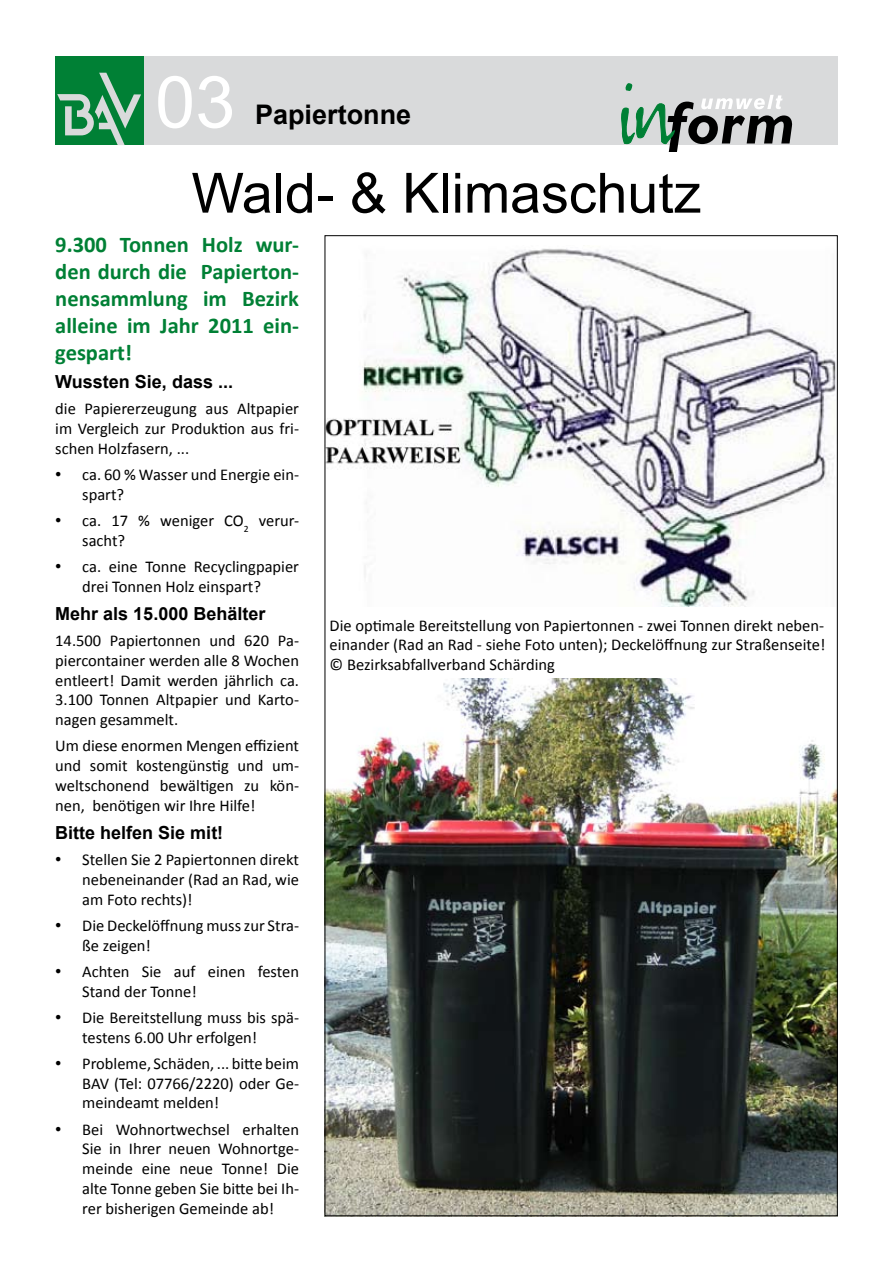
<style>
.page{position:relative;width:893px;height:1263px;background:#fff}
.page>*{position:absolute;margin:0;border:0;box-sizing:border-box;transform-origin:0 0}
.t1{font:72px "Arial";color:#fff}
.t2{font:55.5px "Arial";color:#000}
.t3{font:700 27px "Arial";color:#000}
.t4{font:700 22.5px/27px "Calibri";color:#008035;text-align:justify}
.t5{font:700 18px "Arial";color:#000}
.t6{font:16.5px/19.8px "Calibri";color:#000;text-align:justify}
.s1{font-family:"Times New Roman";font-size:18px}
</style>
<div class="page">
<div style="left:60px;top:57px;width:778px;height:88px;background:#d9dadb"></div>
<div style="left:55px;top:57px;width:88px;height:88px;background:#008035"></div>
<svg style="left:57px;top:73px;width:84px;height:72px"></svg>
<svg style="left:621px;top:83px;width:172px;height:68px"></svg>
<img style="left:327px;top:248px;width:509px;height:358px">
<img style="left:327px;top:678px;width:509px;height:536px">
<h1 class="t1" style="left:155px;top:55px;width:82px">03</h1>
<h3 class="t3" style="left:255px;top:97px;width:158px">Papiertonne</h3>
<h2 class="t2" style="left:192px;top:157px;width:511px">Wald- &amp; Klimaschutz</h2>
<h3 class="t4" style="left:55px;top:231px;width:245px">9.300 Tonnen Holz wur&shy;den durch die Papierton&shy;nensammlung im Bezirk alleine im Jahr 2011 ein&shy;gespart!</h3>
<p class="t5" style="left:55px;top:370px;width:179px">Wussten Sie, dass ...</p>
<p class="t6" style="left:55px;top:399px;width:245px">die Papiererzeugung aus Altpapier im Vergleich zur Produktion aus fri&shy;schen Holzfasern, ...</p>
<p class="t6" style="left:82px;top:465px;width:218px;text-indent:-27px"><span class="s1">•</span> ca. 60 % Wasser und Energie ein&shy;spart?</p>
<p class="t6" style="left:82px;top:511px;width:218px;text-indent:-27px"><span class="s1">•</span> ca. 17 % weniger CO<sub>2</sub> verur&shy;sacht?</p>
<p class="t6" style="left:82px;top:557px;width:218px;text-indent:-27px"><span class="s1">•</span> ca. eine Tonne Recyclingpapier drei Tonnen Holz einspart?</p>
<p class="t5" style="left:55px;top:601px;width:212px">Mehr als 15.000 Behälter</p>
<p class="t6" style="left:55px;top:631px;width:245px">14.500 Papiertonnen und 620 Pa&shy;piercontainer werden alle 8 Wochen entleert! Damit werden jährlich ca.<br>3.100 Tonnen Altpapier und Karto&shy;nagen gesammelt.</p>
<p class="t6" style="left:55px;top:736px;width:245px">Um diese enormen Mengen effizient und somit kostengünstig und um&shy;weltschonend bewältigen zu kön&shy;nen, benötigen wir Ihre Hilfe!</p>
<p class="t5" style="left:55px;top:820px;width:170px">Bitte helfen Sie mit!</p>
<p class="t6" style="left:82px;top:850px;width:218px;text-indent:-27px"><span class="s1">•</span> Stellen Sie 2 Papiertonnen direkt nebeneinander (Rad an Rad, wie am Foto rechts)!</p>
<p class="t6" style="left:82px;top:915px;width:218px;text-indent:-27px"><span class="s1">•</span> Die Deckelöffnung muss zur Stra&shy;ße zeigen!</p>
<p class="t6" style="left:82px;top:961px;width:218px;text-indent:-27px"><span class="s1">•</span> Achten Sie auf einen festen<br>Stand der Tonne!</p>
<p class="t6" style="left:82px;top:1007px;width:218px;text-indent:-27px"><span class="s1">•</span> Die Bereitstellung muss bis spä&shy;testens 6.00 Uhr erfolgen!</p>
<p class="t6" style="left:82px;top:1053px;width:218px;text-indent:-27px"><span class="s1">•</span> Probleme, Schäden, ... bitte beim BAV (Tel: 07766/2220) oder Ge&shy;meindeamt melden!</p>
<p class="t6" style="left:82px;top:1119px;width:218px;text-indent:-27px"><span class="s1">•</span> Bei Wohnortwechsel erhalten Sie in Ihrer neuen Wohnortge&shy;meinde eine neue Tonne! Die alte Tonne geben Sie bitte bei Ih&shy;rer bisherigen Gemeinde ab!</p>
<p class="t6" style="left:330px;top:615px;width:497px">Die optimale Bereitstellung von Papiertonnen - zwei Tonnen direkt neben&shy;einander (Rad an Rad - siehe Foto unten); Deckelöffnung zur Straßenseite! © Bezirksabfallverband Schärding</p>
</div>
